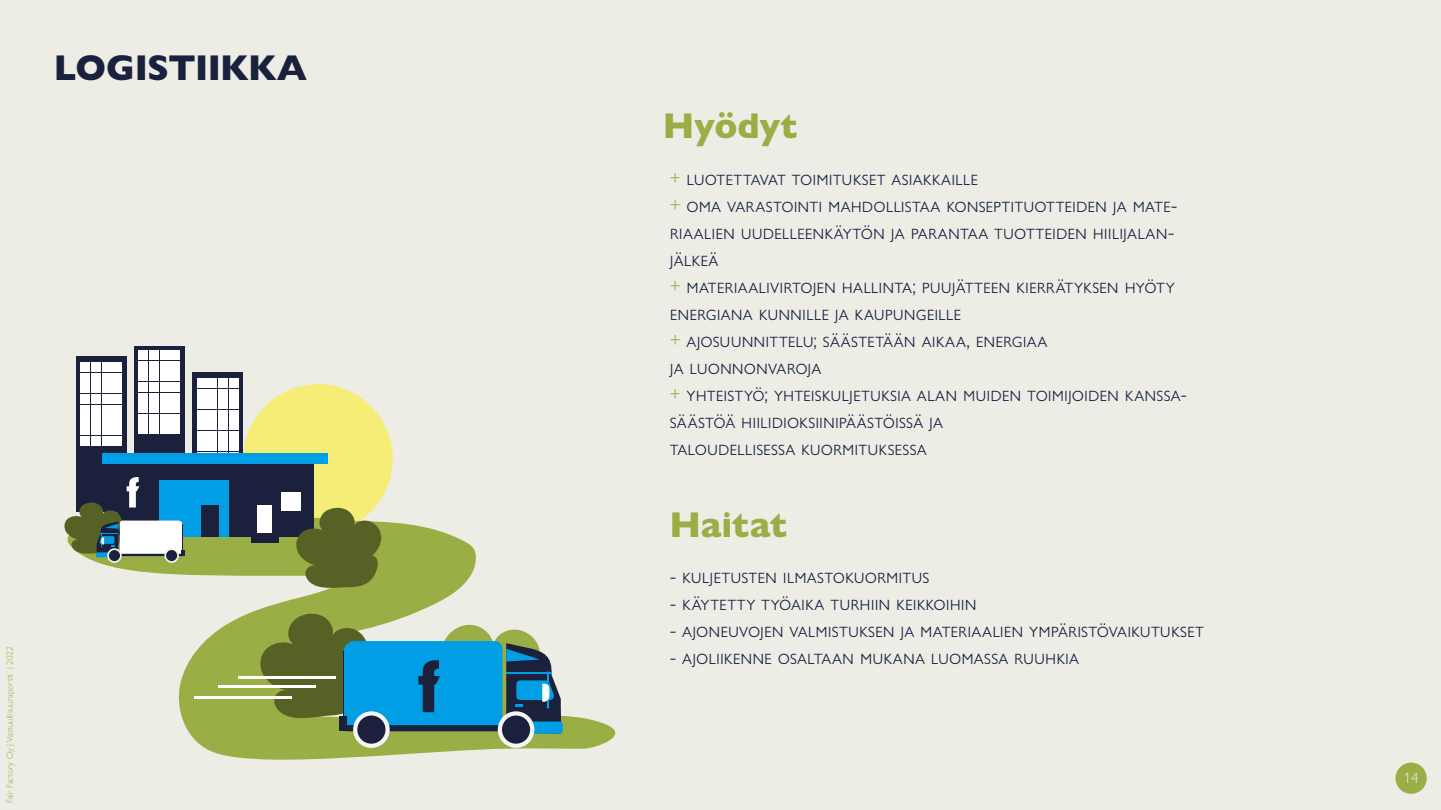
<style>
.page{position:relative;width:1441px;height:810px;background:#fff}
.page>*{position:absolute;margin:0;border:0;box-sizing:border-box;transform-origin:0 0}
.t1{font:800 36px "Gill Sans Nova";color:#9aae46}
.t2{font:800 36px "Gill Sans Nova";color:#1a213d}
.t3{font:300 21px/27px "Gill Sans Nova";letter-spacing:.005em;color:#0d1b3d}
.t4{font:300 15px "Gill Sans Nova";color:#eeece5}
.t5{font:300 9px "Gill Sans Nova";color:#9aae46}
.s1{color:#9aae46}
</style>
<div class="page">
<div style="left:0;top:0;width:1440px;height:810px;background:#edece5"></div>
<div style="left:1395px;top:763px;width:31px;height:31px;background:#9aae46;border-radius:50%"></div>
<div style="left:243px;top:384px;width:149px;height:150px;background:#f6ed77;border-radius:50%"></div>
<svg style="left:134px;top:346px;width:50px;height:107px;fill:#1b213c"></svg>
<div style="left:138px;top:351px;width:9px;height:9px;background:#fff"></div>
<div style="left:149px;top:351px;width:9px;height:9px;background:#fff"></div>
<div style="left:160px;top:351px;width:9px;height:9px;background:#fff"></div>
<div style="left:171px;top:351px;width:9px;height:9px;background:#fff"></div>
<div style="left:138px;top:361px;width:9px;height:9px;background:#fff"></div>
<div style="left:149px;top:361px;width:9px;height:9px;background:#fff"></div>
<div style="left:160px;top:361px;width:9px;height:9px;background:#fff"></div>
<div style="left:171px;top:361px;width:9px;height:9px;background:#fff"></div>
<div style="left:138px;top:372px;width:9px;height:9px;background:#fff"></div>
<div style="left:149px;top:372px;width:9px;height:9px;background:#fff"></div>
<div style="left:160px;top:372px;width:9px;height:9px;background:#fff"></div>
<div style="left:171px;top:372px;width:9px;height:9px;background:#fff"></div>
<div style="left:138px;top:383px;width:9px;height:9px;background:#fff"></div>
<div style="left:149px;top:383px;width:9px;height:9px;background:#fff"></div>
<div style="left:160px;top:383px;width:9px;height:9px;background:#fff"></div>
<div style="left:171px;top:383px;width:9px;height:9px;background:#fff"></div>
<div style="left:138px;top:393px;width:9px;height:9px;background:#fff"></div>
<div style="left:149px;top:393px;width:9px;height:9px;background:#fff"></div>
<div style="left:160px;top:393px;width:9px;height:9px;background:#fff"></div>
<div style="left:171px;top:393px;width:9px;height:9px;background:#fff"></div>
<div style="left:138px;top:404px;width:9px;height:9px;background:#fff"></div>
<div style="left:149px;top:404px;width:9px;height:9px;background:#fff"></div>
<div style="left:160px;top:404px;width:9px;height:9px;background:#fff"></div>
<div style="left:171px;top:404px;width:9px;height:9px;background:#fff"></div>
<div style="left:138px;top:414px;width:9px;height:9px;background:#fff"></div>
<div style="left:149px;top:414px;width:9px;height:9px;background:#fff"></div>
<div style="left:160px;top:414px;width:9px;height:9px;background:#fff"></div>
<div style="left:171px;top:414px;width:9px;height:9px;background:#fff"></div>
<div style="left:138px;top:425px;width:9px;height:9px;background:#fff"></div>
<div style="left:149px;top:425px;width:9px;height:9px;background:#fff"></div>
<div style="left:160px;top:425px;width:9px;height:9px;background:#fff"></div>
<div style="left:171px;top:425px;width:9px;height:9px;background:#fff"></div>
<svg style="left:192px;top:372px;width:51px;height:81px;fill:#1b213c"></svg>
<div style="left:197px;top:378px;width:9px;height:9px;background:#fff"></div>
<div style="left:208px;top:378px;width:9px;height:9px;background:#fff"></div>
<div style="left:219px;top:378px;width:9px;height:9px;background:#fff"></div>
<div style="left:229px;top:378px;width:9px;height:9px;background:#fff"></div>
<div style="left:197px;top:389px;width:9px;height:9px;background:#fff"></div>
<div style="left:208px;top:389px;width:9px;height:9px;background:#fff"></div>
<div style="left:219px;top:389px;width:9px;height:9px;background:#fff"></div>
<div style="left:229px;top:389px;width:9px;height:9px;background:#fff"></div>
<div style="left:197px;top:400px;width:9px;height:9px;background:#fff"></div>
<div style="left:208px;top:400px;width:9px;height:9px;background:#fff"></div>
<div style="left:219px;top:400px;width:9px;height:9px;background:#fff"></div>
<div style="left:229px;top:400px;width:9px;height:9px;background:#fff"></div>
<div style="left:197px;top:410px;width:9px;height:9px;background:#fff"></div>
<div style="left:208px;top:410px;width:9px;height:9px;background:#fff"></div>
<div style="left:219px;top:410px;width:9px;height:9px;background:#fff"></div>
<div style="left:229px;top:410px;width:9px;height:9px;background:#fff"></div>
<div style="left:197px;top:421px;width:9px;height:9px;background:#fff"></div>
<div style="left:208px;top:421px;width:9px;height:9px;background:#fff"></div>
<div style="left:219px;top:421px;width:9px;height:9px;background:#fff"></div>
<div style="left:229px;top:421px;width:9px;height:9px;background:#fff"></div>
<div style="left:197px;top:432px;width:9px;height:9px;background:#fff"></div>
<div style="left:208px;top:432px;width:9px;height:9px;background:#fff"></div>
<div style="left:219px;top:432px;width:9px;height:9px;background:#fff"></div>
<div style="left:229px;top:432px;width:9px;height:9px;background:#fff"></div>
<div style="left:197px;top:442px;width:9px;height:9px;background:#fff"></div>
<div style="left:208px;top:442px;width:9px;height:9px;background:#fff"></div>
<div style="left:219px;top:442px;width:9px;height:9px;background:#fff"></div>
<div style="left:229px;top:442px;width:9px;height:9px;background:#fff"></div>
<div style="left:197px;top:452px;width:9px;height:9px;background:#fff"></div>
<div style="left:208px;top:452px;width:9px;height:9px;background:#fff"></div>
<div style="left:219px;top:452px;width:9px;height:9px;background:#fff"></div>
<div style="left:229px;top:452px;width:9px;height:9px;background:#fff"></div>
<svg style="left:76px;top:356px;width:51px;height:121px;fill:#1b213c"></svg>
<div style="left:81px;top:362px;width:9px;height:10px;background:#fff"></div>
<div style="left:91px;top:362px;width:9px;height:10px;background:#fff"></div>
<div style="left:102px;top:362px;width:9px;height:10px;background:#fff"></div>
<div style="left:113px;top:362px;width:9px;height:10px;background:#fff"></div>
<div style="left:81px;top:373px;width:9px;height:9px;background:#fff"></div>
<div style="left:91px;top:373px;width:9px;height:9px;background:#fff"></div>
<div style="left:102px;top:373px;width:9px;height:9px;background:#fff"></div>
<div style="left:113px;top:373px;width:9px;height:9px;background:#fff"></div>
<div style="left:81px;top:384px;width:9px;height:9px;background:#fff"></div>
<div style="left:91px;top:384px;width:9px;height:9px;background:#fff"></div>
<div style="left:102px;top:384px;width:9px;height:9px;background:#fff"></div>
<div style="left:113px;top:384px;width:9px;height:9px;background:#fff"></div>
<div style="left:81px;top:394px;width:9px;height:10px;background:#fff"></div>
<div style="left:91px;top:394px;width:9px;height:10px;background:#fff"></div>
<div style="left:102px;top:394px;width:9px;height:10px;background:#fff"></div>
<div style="left:113px;top:394px;width:9px;height:10px;background:#fff"></div>
<div style="left:81px;top:405px;width:9px;height:9px;background:#fff"></div>
<div style="left:91px;top:405px;width:9px;height:9px;background:#fff"></div>
<div style="left:102px;top:405px;width:9px;height:9px;background:#fff"></div>
<div style="left:113px;top:405px;width:9px;height:9px;background:#fff"></div>
<div style="left:81px;top:416px;width:9px;height:9px;background:#fff"></div>
<div style="left:91px;top:416px;width:9px;height:9px;background:#fff"></div>
<div style="left:102px;top:416px;width:9px;height:9px;background:#fff"></div>
<div style="left:113px;top:416px;width:9px;height:9px;background:#fff"></div>
<div style="left:81px;top:426px;width:9px;height:9px;background:#fff"></div>
<div style="left:91px;top:426px;width:9px;height:9px;background:#fff"></div>
<div style="left:102px;top:426px;width:9px;height:9px;background:#fff"></div>
<div style="left:113px;top:426px;width:9px;height:9px;background:#fff"></div>
<div style="left:81px;top:436px;width:9px;height:10px;background:#fff"></div>
<div style="left:91px;top:436px;width:9px;height:10px;background:#fff"></div>
<div style="left:102px;top:436px;width:9px;height:10px;background:#fff"></div>
<div style="left:113px;top:436px;width:9px;height:10px;background:#fff"></div>
<svg style="left:178px;top:539px;width:438px;height:221px"></svg>
<div style="left:117px;top:460px;width:196px;height:77px;background:#1b213c"></div>
<div style="left:102px;top:453px;width:225px;height:11px;background:#009ee4"></div>
<div style="left:497px;top:711px;width:37px;height:37px;border:4px solid #f6f6f6;border-radius:50%"></div>
<div style="left:353px;top:711px;width:36px;height:37px;border:4px solid #f6f6f6;border-radius:50%"></div>
<hr style="left:194px;top:696px;width:98px;height:2px;background:#fff">
<hr style="left:218px;top:686px;width:97px;height:2px;background:#fff">
<hr style="left:238px;top:676px;width:98px;height:2px;background:#fff">
<svg style="left:259px;top:612px;width:302px;height:131px"></svg>
<svg style="left:64px;top:477px;width:397px;height:114px"></svg>
<h1 class="t2" style="left:54px;top:48px;width:254px">LOGISTIIKKA</h1>
<p class="t5" style="left:7px;top:803px;width:158px;rotate:-90deg">Fair Factory Oy | Vastuullisuuraportti | 2022</p>
<h1 class="t1" style="left:663px;top:105px;width:136px">Hyödyt</h1>
<p class="t3" style="left:669px;top:167px;width:519px"><span class="s1">+</span> luotettavat toimitukset asiakkaille<br><span class="s1">+</span> oma varastointi mahdollistaa konseptituotteiden ja mate&shy;riaalien uudelleenkäytön ja parantaa tuotteiden hiilijalan&shy;jälkeä<br><span class="s1">+</span> materiaalivirtojen hallinta; puujätteen kierrätyksen hyöty energiana kunnille ja kaupungeille<br><span class="s1">+</span> ajosuunnittelu; säästetään aikaa, energiaa<br>ja luonnonvaroja<br><span class="s1">+</span> yhteistyö; yhteiskuljetuksia alan muiden toimijoiden kanssa&shy;säästöä hiilidioksiinipäästöissä ja<br>taloudellisessa kuormituksessa</p>
<h1 class="t1" style="left:669px;top:505px;width:119px">Haitat</h1>
<p class="t3" style="left:669px;top:565px;width:261px">- kuljetusten ilmastokuormitus</p>
<p class="t3" style="left:669px;top:592px;width:308px">- käytetty työaika turhiin keikkoihin</p>
<p class="t3" style="left:669px;top:619px;width:535px">- ajoneuvojen valmistuksen ja materiaalien ympäristövaikutukset</p>
<p class="t3" style="left:669px;top:646px;width:411px">- ajoliikenne osaltaan mukana luomassa ruuhkia</p>
<p class="t4" style="left:1403px;top:773px;width:16px">14</p>
</div>
